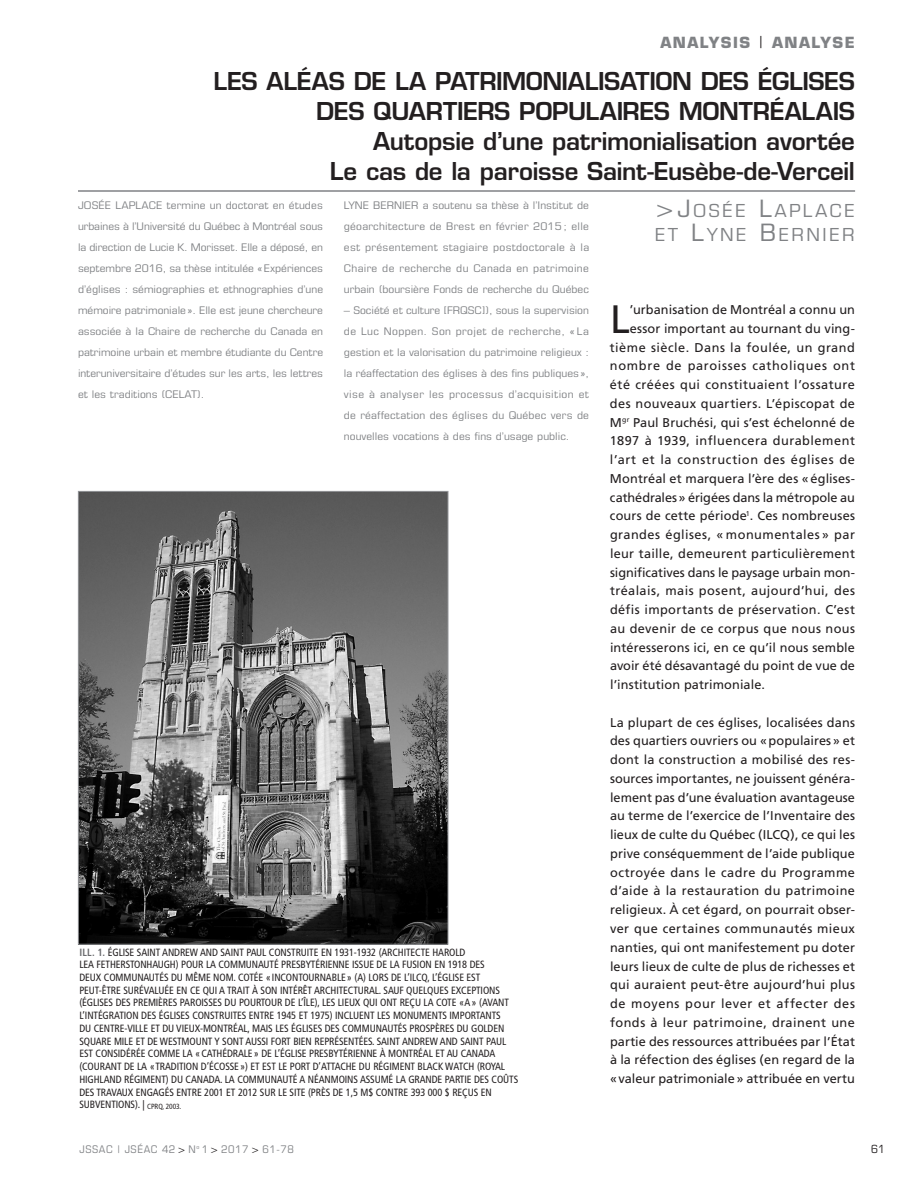
<style>
.page{position:relative;width:918px;height:1188px;background:#fff}
.page>*{position:absolute;margin:0;border:0;box-sizing:border-box;transform-origin:0 0}
.t1{font:39.6px "Frutiger";color:#231f20}
.t2{font:600 24px/30px "Eurostile";letter-spacing:-.01em;color:#231f20;text-align:right}
.t3{font:condensed 18px/24px "Eurostile";letter-spacing:.1em;color:#808285;scale:1.2 1}
.t4{font:700 15px "Eurostile";letter-spacing:.1em;color:#808285}
.t5{font:12.75px/18.8px "Frutiger";letter-spacing:.02em;color:#231f20;text-align:justify}
.t6{font:12.75px "Frutiger";letter-spacing:-.005em;color:#231f20}
.t7{font:12.75px "Frutiger";letter-spacing:.05em;color:#231f20}
.t8{font:12.75px "Frutiger";letter-spacing:.04em;color:#231f20}
.t9{font:12.75px "Frutiger";letter-spacing:.055em;color:#231f20}
.t10{font:condensed 11.25px "Eurostile";color:#231f20;scale:1.1 1}
.t11{font:condensed 10.5px/12.8px "Frutiger";letter-spacing:-.01em;color:#231f20}
.t12{font:condensed 10.5px/21px "Eurostile";color:#808285;text-align:justify;scale:1.2 1}
.t13{font:condensed 10.5px "Eurostile";letter-spacing:.05em;color:#808285;scale:1.1 1}
.s1{font-weight:400;font-stretch:condensed;font-size:16.5px;color:#231f20}
.s2{font-size:24px}
.s3{font-weight:700;color:#6c6d70}
.s4{font-size:7.5px}
.s5{color:#231f20}
</style>
<div class="page">
<hr style="left:78px;top:190px;width:777px;height:2px;background:#808285">
<img style="left:80px;top:493px;width:366px;height:450px">
<p class="t4" style="left:660px;top:34px;width:196px">ANALYSIS <span class="s1">|</span> ANALYSE</p>
<h2 class="t2" style="left:214px;top:66px;width:643px">LES ALÉAS DE LA PATRIMONIALISATION DES ÉGLISES DES QUARTIERS POPULAIRES MONTRÉALAIS Autopsie d’une patrimonialisation avortée<br>Le cas de la paroisse Saint-Eusèbe-de-Verceil</h2>
<p class="t12" style="left:78px;top:195px;width:206px">JOSÉE LAPLACE termine un doctorat en études urbaines à l’Université du Québec à Montréal sous la direction de Lucie K. Morisset. Elle a déposé, en septembre 2016, sa thèse intitulée « Expériences d’églises : sémiographies et ethnographies d’une mémoire patrimoniale». Elle est jeune chercheure associée à la Chaire de recherche du Canada en patrimoine urbain et membre étudiante du Centre interuniversitaire d’études sur les arts, les lettres et les traditions (CELAT).</p>
<h3 class="t3" style="left:655px;top:199px;width:168px"><span class="s2">&gt;J</span>OSÉE <span class="s2">L</span>APLACE<br>ET <span class="s2">L</span>YNE <span class="s2">B</span>ERNIER</h3>
<p class="t12" style="left:344px;top:195px;width:206px">LYNE BERNIER a soutenu sa thèse à l’Institut de géoarchitecture de Brest en février 2015 ; elle est présentement stagiaire postdoctorale à la Chaire de recherche du Canada en patrimoine urbain (boursière Fonds de recherche du Québec</p>
<p class="t12" style="left:344px;top:300px;width:206px">– Société et culture [FRQSC]), sous la supervision de Luc Noppen. Son projet de recherche, « La gestion et la valorisation du patrimoine religieux : la réaffectation des églises à des fins publiques », vise à analyser les processus d’acquisition et de réaffectation des églises du Québec vers de nouvelles vocations à des fins d’usage public.</p>
<h1 class="t1" style="left:610px;top:296px;width:21px">L</h1>
<p class="t5" style="left:630px;top:300px;width:227px">’urbanisation de Montréal a connu un</p>
<p class="t5" style="left:630px;top:319px;width:227px">essor important au tournant du ving-</p>
<p class="t5" style="left:610px;top:338px;width:246px">tième siècle. Dans la foulée, un grand</p>
<p class="t9" style="left:610px;top:358px;width:247px">nombre de paroisses catholiques ont</p>
<p class="t5" style="left:610px;top:375px;width:246px">été créées qui constituaient l’ossature</p>
<p class="t5" style="left:610px;top:394px;width:247px">des nouveaux quartiers. L’épiscopat de</p>
<p class="t5" style="left:610px;top:413px;width:247px">M<sup>gr</sup> Paul Bruchési, qui s’est échelonné de</p>
<p class="t5" style="left:610px;top:431px;width:247px">1897 à 1939, influencera durablement</p>
<p class="t7" style="left:610px;top:452px;width:246px">l’art et la construction des églises de</p>
<p class="t5" style="left:610px;top:469px;width:247px">Montréal et marquera l’ère des «églises-</p>
<p class="t6" style="left:610px;top:490px;width:247px">cathédrales» érigées dans la métropole au</p>
<p class="t5" style="left:610px;top:507px;width:246px">cours de cette période<sup>1</sup>. Ces nombreuses</p>
<p class="t8" style="left:610px;top:527px;width:247px">grandes églises, « monumentales » par</p>
<p class="t5" style="left:610px;top:544px;width:247px">leur taille, demeurent particulièrement</p>
<p class="t6" style="left:610px;top:565px;width:247px">significatives dans le paysage urbain mon-</p>
<p class="t5" style="left:610px;top:582px;width:247px">tréalais, mais posent, aujourd’hui, des</p>
<p class="t5" style="left:610px;top:600px;width:246px">défis importants de préservation. C’est</p>
<p class="t5" style="left:610px;top:619px;width:247px">au devenir de ce corpus que nous nous</p>
<p class="t5" style="left:610px;top:638px;width:247px">intéresserons ici, en ce qu’il nous semble</p>
<p class="t5" style="left:610px;top:657px;width:247px">avoir été désavantagé du point de vue de</p>
<p class="t5" style="left:610px;top:675px;width:157px">l’institution patrimoniale.</p>
<p class="t5" style="left:610px;top:713px;width:247px">La plupart de ces églises, localisées dans des quartiers ouvriers ou «populaires» et dont la construction a mobilisé des res&shy;sources importantes, ne jouissent généra&shy;lement pas d’une évaluation avantageuse au terme de l’exercice de l’Inventaire des lieux de culte du Québec (ILCQ), ce qui les prive conséquemment de l’aide publique octroyée dans le cadre du Programme d’aide à la restauration du patrimoine religieux. À cet égard, on pourrait obser&shy;ver que certaines communautés mieux nanties, qui ont manifestement pu doter leurs lieux de culte de plus de richesses et qui auraient peut-être aujourd’hui plus de moyens pour lever et affecter des fonds à leur patrimoine, drainent une partie des ressources attribuées par l’État à la réfection des églises (en regard de la «valeur patrimoniale» attribuée en vertu</p>
<p class="t11" style="left:79px;top:946px;width:440px"><span class="s3">ILL. 1.</span> ÉGLISE SAINT ANDREW AND SAINT PAUL CONSTRUITE EN 1931-1932 (ARCHITECTE HAROLD<br>LEA FETHERSTONHAUGH) POUR LA COMMUNAUTÉ PRESBYTÉRIENNE ISSUE DE LA FUSION EN 1918 DES<br>DEUX COMMUNAUTÉS DU MÊME NOM. COTÉE «INCONTOURNABLE» (A) LORS DE L’ILCQ, L’ÉGLISE EST PEUT-ÊTRE SURÉVALUÉE EN CE QUI A TRAIT À SON INTÉRÊT ARCHITECTURAL. SAUF QUELQUES EXCEPTIONS (ÉGLISES DES PREMIÈRES PAROISSES DU POURTOUR DE L’ÎLE), LES LIEUX QUI ONT REÇU LA COTE «A» (AVANT L’INTÉGRATION DES ÉGLISES CONSTRUITES ENTRE 1945 ET 1975) INCLUENT LES MONUMENTS IMPORTANTS<br>DU CENTRE-VILLE ET DU VIEUX-MONTRÉAL, MAIS LES ÉGLISES DES COMMUNAUTÉS PROSPÈRES DU GOLDEN SQUARE MILE ET DE WESTMOUNT Y SONT AUSSI FORT BIEN REPRÉSENTÉES. SAINT ANDREW AND SAINT PAUL EST CONSIDÉRÉE COMME LA «CATHÉDRALE» DE L’ÉGLISE PRESBYTÉRIENNE À MONTRÉAL ET AU CANADA (COURANT DE LA «TRADITION D’ÉCOSSE») ET EST LE PORT D’ATTACHE DU RÉGIMENT BLACK WATCH (ROYAL HIGHLAND RÉGIMENT) DU CANADA. LA COMMUNAUTÉ A NÉANMOINS ASSUMÉ LA GRANDE PARTIE DES COÛTS DES TRAVAUX ENGAGÉS ENTRE 2001 ET 2012 SUR LE SITE (PRÈS DE 1,5 M$ CONTRE 393 000 $ REÇUS EN SUBVENTIONS). | <span class="s4">CPRQ, 2003.</span></p>
<p class="t13" style="left:80px;top:1143px;width:196px">JSSAC | JSÉAC 42 <span class="s5">&gt;</span> N<sup>o</sup> 1 <span class="s5">&gt;</span> 2017 <span class="s5">&gt;</span> 61-78</p>
<p class="t10" style="left:871px;top:1142px;width:14px">61</p>
</div>
